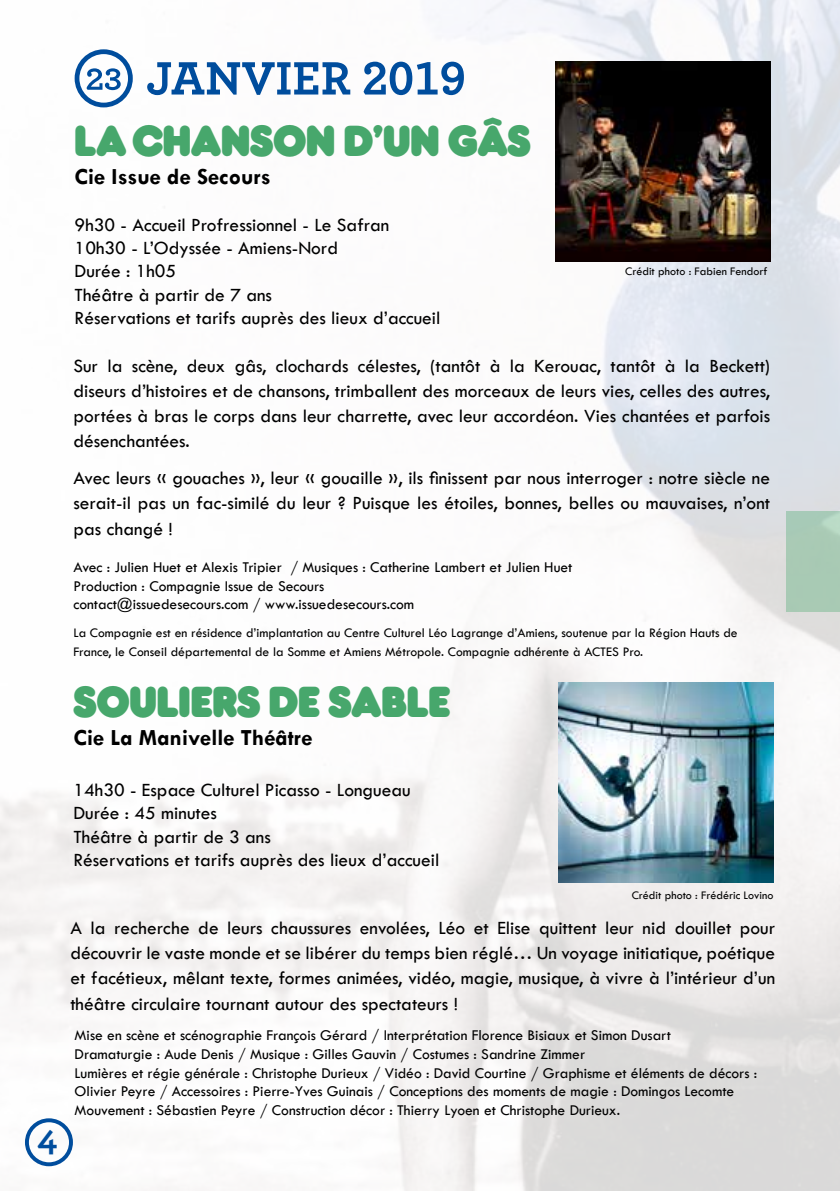
<style>
.page{position:relative;width:840px;height:1191px;background:#fff}
.page>*{position:absolute;margin:0;border:0;box-sizing:border-box;transform-origin:0 0}
.t1{font:700 38.8px "Frankfurter SHOP";color:#47a76c}
.t2{font:700 36.8px "Archer";color:#004d9d}
.t3{font:700 23.2px "Tw Cen";color:#000}
.t4{font:19.4px/25.2px "Tw Cen";color:#000;text-align:justify}
.t5{font:15.6px/18.6px "Tw Cen";color:#000}
.t6{font:13.6px/18.6px "Tw Cen";color:#000}
.t7{font:12px "Tw Cen";color:#000}
</style>
<div class="page">
<img style="left:0;top:0;width:839px;height:1191px">
<div style="left:785px;top:511px;width:54px;height:100px;background:#a8cab4"></div>
<svg style="left:147px;top:62px;width:316px;height:33px"></svg>
<div style="left:75px;top:49px;width:58px;height:58px;border:5px solid #004d9d;border-radius:50%"></div>
<svg style="left:86px;top:68px;width:35px;height:22px"></svg>
<img style="left:555px;top:62px;width:214px;height:200px">
<img style="left:558px;top:682px;width:215px;height:200px">
<div style="left:25px;top:1118px;width:48px;height:48px;border:4px solid #004d9d;border-radius:50%"></div>
<h2 class="t2" style="left:37px;top:1108px;width:22px">4</h2>
<h1 class="t1" style="left:75px;top:118px;width:457px">LA CHANSON D’UN GÂS</h1>
<p class="t3" style="left:75px;top:163px;width:197px">Cie Issue de Secours</p>
<p class="t4" style="left:75px;top:213px;width:367px;line-height:23.2px;text-align:left">9h30 - Accueil Profressionnel - Le Safran<br>10h30 - L’Odyssée - Amiens-Nord<br>Durée : 1h05<br>Théâtre à partir de 7 ans<br>Réservations et tarifs auprès des lieux d’accueil</p>
<p class="t7" style="left:624px;top:264px;width:144px">Crédit photo : Fabien Fendorf</p>
<p class="t4" style="left:73px;top:353px;width:698px">Sur la scène, deux gâs, clochards célestes, (tantôt à la Kerouac, tantôt à la Beckett) diseurs d’histoires et de chansons, trimballent des morceaux de leurs vies, celles des autres, portées à bras le corps dans leur charrette, avec leur accordéon. Vies chantées et parfois désenchantées.</p>
<p class="t4" style="left:73px;top:465px;width:697px">Avec leurs « gouaches », leur « gouaille », ils finissent par nous interroger : notre siècle ne serait-il pas un fac-similé du leur ? Puisque les étoiles, bonnes, belles ou mauvaises, n’ont pas changé !</p>
<p class="t5" style="left:73px;top:557px;width:500px">Avec : Julien Huet et Alexis Tripier / Musiques : Catherine Lambert et Julien Huet<br>Production : Compagnie Issue de Secours<br>contact@issuedesecours.com / www.issuedesecours.com</p>
<p class="t6" style="left:73px;top:623px;width:665px">La Compagnie est en résidence d’implantation au Centre Culturel Léo Lagrange d’Amiens, soutenue par la Région Hauts de<br>France, le Conseil départemental de la Somme et Amiens Métropole. Compagnie adhérente à ACTES Pro.</p>
<h1 class="t1" style="left:73px;top:678px;width:378px">SOULIERS DE SABLE</h1>
<p class="t3" style="left:73px;top:723px;width:241px">Cie La Manivelle Théâtre</p>
<p class="t4" style="left:73px;top:778px;width:367px;line-height:23.2px;text-align:left">14h30 - Espace Culturel Picasso - Longueau Durée : 45 minutes<br>Théâtre à partir de 3 ans<br>Réservations et tarifs auprès des lieux d’accueil</p>
<p class="t7" style="left:631px;top:888px;width:143px">Crédit photo : Frédéric Lovino</p>
<p class="t4" style="left:70px;top:915px;width:706px">A la recherche de leurs chaussures envolées, Léo et Elise quittent leur nid douillet pour découvrir le vaste monde et se libérer du temps bien réglé… Un voyage initiatique, poétique et facétieux, mêlant texte, formes animées, vidéo, magie, musique, à vivre à l’intérieur d’un théâtre circulaire tournant autour des spectateurs !</p>
<p class="t5" style="left:75px;top:1026px;width:683px">Mise en scène et scénographie François Gérard / Interprétation Florence Bisiaux et Simon Dusart<br>Dramaturgie : Aude Denis / Musique : Gilles Gauvin / Costumes : Sandrine Zimmer<br>Lumières et régie générale : Christophe Durieux / Vidéo : David Courtine / Graphisme et éléments de décors :<br>Olivier Peyre / Accessoires : Pierre-Yves Guinais / Conceptions des moments de magie : Domingos Lecomte Mouvement : Sébastien Peyre / Construction décor : Thierry Lyoen et Christophe Durieux.</p>
</div>
